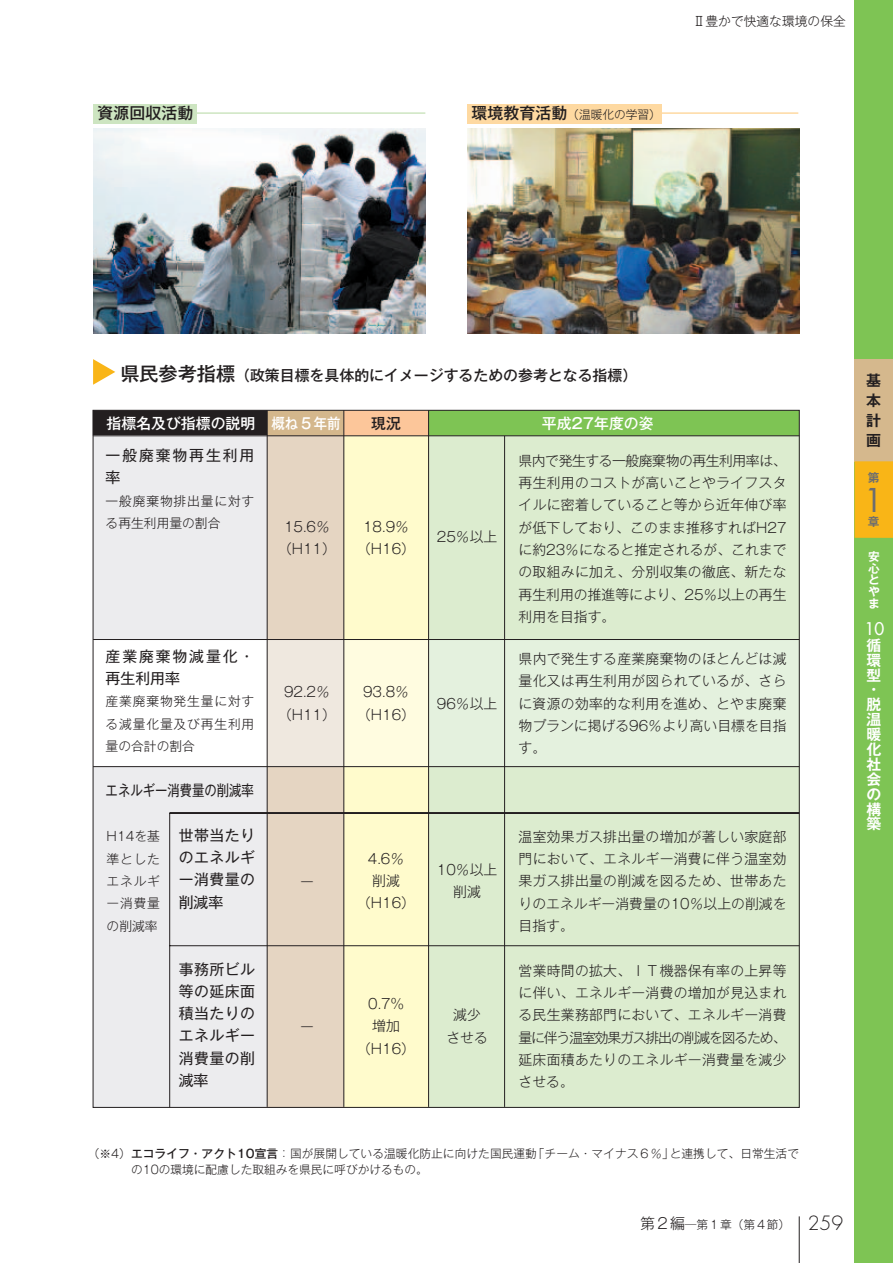
<style>
.page{position:relative;width:893px;height:1263px;background:#fff}
.page>*{position:absolute;margin:0;border:0;box-sizing:border-box;transform-origin:0 0}
.t1{font:31.95px "Futura";color:#6c6d70}
.t2{font:16.95px "Futura";color:#fff}
.t3{font:500 15.9px "Gothic MB101";color:#231f20}
.t4{font:14.85px/22.4px "Gothic MB101";letter-spacing:.03em;color:#231f20;text-align:justify}
.t5{font:500 14.85px "Gothic MB101";color:#231f20}
.t6{font:14.85px/22.4px "Gothic MB101";letter-spacing:.125em;color:#231f20}
.t7{font:500 14.85px "Gothic MB101";color:#fff}
.t8{font:14.85px/14.9px "Gothic MB101 De B";color:#fff;text-align:justify}
.t9{font:14.85px "Gothic MB101";color:#231f20;scale:.83 1}
.t10{font:14.85px/19.8px "Gothic MB101 De B";color:#231f20;text-align:justify}
.t11{font:300 13.8px/22.4px "Gothic MB101";color:#231f20;text-align:center}
.t12{font:300 12.75px/22.4px "Gothic MB101";letter-spacing:.06em;color:#231f20;text-align:justify}
.t13{font:300 12.75px "Gothic MB101";color:#231f20}
.t14{font:300 11.7px/15.9px "Gothic MB101";letter-spacing:.005em;color:#231f20}
.t15{font:11.7px/11.7px "Gothic MB101 De B";color:#fff;text-align:justify}
.t16{font:11.7px "Gothic MB101 De B";color:#6c6d70}
.s1{font-weight:500;font-size:15.9px}
.s2{font-size:19.2px}
.s3{font-weight:500}
.s4{font-size:14.85px}
.s5{font-family:"Futura";font-size:19.2px}
</style>
<div class="page">
<div style="left:854px;top:0;width:38px;height:1263px;background:#7ec454"></div>
<div style="left:854px;top:359px;width:38px;height:102px;background:#d5b88d"></div>
<div style="left:854px;top:461px;width:38px;height:77px;background:#f9b517"></div>
<hr style="left:567px;top:112px;width:231px;height:2px;background:#fed9a1">
<hr style="left:799px;top:1216px;width:1px;height:47px;background:#231f20">
<svg style="left:93px;top:359px;width:22px;height:26px"></svg>
<svg style="left:93px;top:410px;width:706px;height:698px;background:#e0e7d1"></svg>
<hr style="left:267px;top:410px;width:1px;height:697px;background:#231f20">
<hr style="left:343px;top:410px;width:1px;height:697px;background:#231f20">
<hr style="left:428px;top:410px;width:1px;height:697px;background:#231f20">
<hr style="left:504px;top:436px;width:1px;height:671px;background:#231f20">
<hr style="left:93px;top:436px;width:706px;height:1px;background:#231f20">
<img style="left:93px;top:128px;width:332px;height:206px">
<img style="left:467px;top:128px;width:332px;height:206px">
<div style="left:93px;top:104px;width:104px;height:19px;background:#cde5c1"></div>
<div style="left:467px;top:104px;width:194px;height:19px;background:#fed9a1"></div>
<hr style="left:194px;top:112px;width:231px;height:2px;background:#cde5c1">
<p class="t3" style="left:98px;top:102px;width:97px">資源回収活動</p>
<p class="t14" style="left:471px;top:106px;width:191px"><span class="s1">環境教育活動</span>（温暖化の学習）</p>
<p class="t13" style="left:692px;top:13px;width:155px">Ⅱ豊かで快適な環境の保全</p>
<p class="t5" style="left:120px;top:365px;width:518px"><span class="s2">県民参考指標</span>（政策目標を具体的にイメージするための参考となる指標）</p>
<p class="t7" style="left:106px;top:413px;width:236px">指標名及び指標の説明 概ね 5 年前</p>
<p class="t5" style="left:371px;top:413px;width:31px">現況</p>
<p class="t7" style="left:542px;top:413px;width:113px">平成27年度の姿</p>
<p class="t6" style="left:106px;top:443px;width:150px">一般廃棄物再生利用率</p>
<p class="t12" style="left:106px;top:488px;width:150px">一般廃棄物排出量に対する再生利用量の割合</p>
<p class="t11" style="left:518px;top:448px;width:269px;text-align:justify">県内で発生する一般廃棄物の再生利用率は、再生利用のコストが高いことやライフスタイルに密着していること等から近年伸び率が低下しており、このまま推移すればH27に約23％になると推定されるが、これまでの取組みに加え、分別収集の徹底、新たな再生利用の推進等により、25％以上の再生利用を目指す。</p>
<p class="t11" style="left:278px;top:514px;width:59px">15.6％（H11）</p>
<p class="t11" style="left:357px;top:514px;width:59px">18.9％（H16）</p>
<p class="t11" style="left:437px;top:524px;width:62px">25％以上</p>
<p class="t6" style="left:106px;top:644px;width:150px">産業廃棄物減量化・再生利用率</p>
<p class="t12" style="left:106px;top:689px;width:150px">産業廃棄物発生量に対する減量化量及び再生利用量の合計の割合</p>
<p class="t9" style="left:106px;top:780px;width:180px">エネルギー消費量の削減率</p>
<p class="t12" style="left:107px;top:824px;width:55px">H14を基準としたエネルギー消費量の削減率</p>
<p class="t4" style="left:179px;top:822px;width:78px">世帯当たりのエネルギー消費量の削減率</p>
<p class="t4" style="left:179px;top:956px;width:78px">事務所ビル等の延床面積当たりのエネルギー消費量の削減率</p>
<p class="t11" style="left:278px;top:680px;width:59px">92.2％（H11）</p>
<p class="t11" style="left:300px;top:869px;width:15px">ー</p>
<p class="t11" style="left:300px;top:1015px;width:15px">ー</p>
<p class="t11" style="left:357px;top:680px;width:59px">93.8％（H16）</p>
<p class="t11" style="left:357px;top:846px;width:59px">4.6％<br>削減（H16）</p>
<p class="t11" style="left:357px;top:992px;width:59px">0.7%<br>増加（H16）</p>
<p class="t11" style="left:437px;top:691px;width:62px">96％以上</p>
<p class="t11" style="left:518px;top:646px;width:269px;text-align:justify">県内で発生する産業廃棄物のほとんどは減量化又は再生利用が図られているが、さらに資源の効率的な利用を進め、とやま廃棄物プランに掲げる96％より高い目標を目指す。</p>
<p class="t11" style="left:437px;top:857px;width:62px">10％以上削減</p>
<p class="t11" style="left:446px;top:1003px;width:43px">減少させる</p>
<p class="t11" style="left:518px;top:824px;width:269px;text-align:justify">温室効果ガス排出量の増加が著しい家庭部門において、エネルギー消費に伴う温室効果ガス排出量の削減を図るため、世帯あたりのエネルギー消費量の10％以上の削減を目指す。</p>
<p class="t11" style="left:518px;top:958px;width:269px;text-align:justify">営業時間の拡大、ＩＴ機器保有率の上昇等に伴い、エネルギー消費の増加が見込まれる民生業務部門において、エネルギー消費量に伴う温室効果ガス排出の削減を図るため、延床面積あたりのエネルギー消費量を減少させる。</p>
<p class="t10" style="left:866px;top:369px;width:16px">基本計画</p>
<p class="t16" style="left:867px;top:470px;width:13px">第</p>
<p class="t16" style="left:867px;top:513px;width:13px">章</p>
<h1 class="t1" style="left:863px;top:479px;width:21px">1</h1>
<p class="t15" style="left:868px;top:549px;width:13px">安心とやま</p>
<p class="t8" style="left:866px;top:636px;width:16px">循環型・脱温暖化社会の構築</p>
<p class="t2" style="left:864px;top:617px;width:21px">10</p>
<p class="t14" style="left:131px;top:1145px;width:669px;text-indent:-43px">（※4）<span class="s3">エコライフ・アクト10宣言</span>：国が展開している温暖化防止に向けた国民運動「チーム・マイナス 6 ％」と連携して、日常生活での10の環境に配慮した取組みを県民に呼びかけるもの。</p>
<p class="t14" style="left:640px;top:1216px;width:205px"><span class="s4">第2編</span>─第1章（第4節） <span class="s5">259</span></p>
</div>
